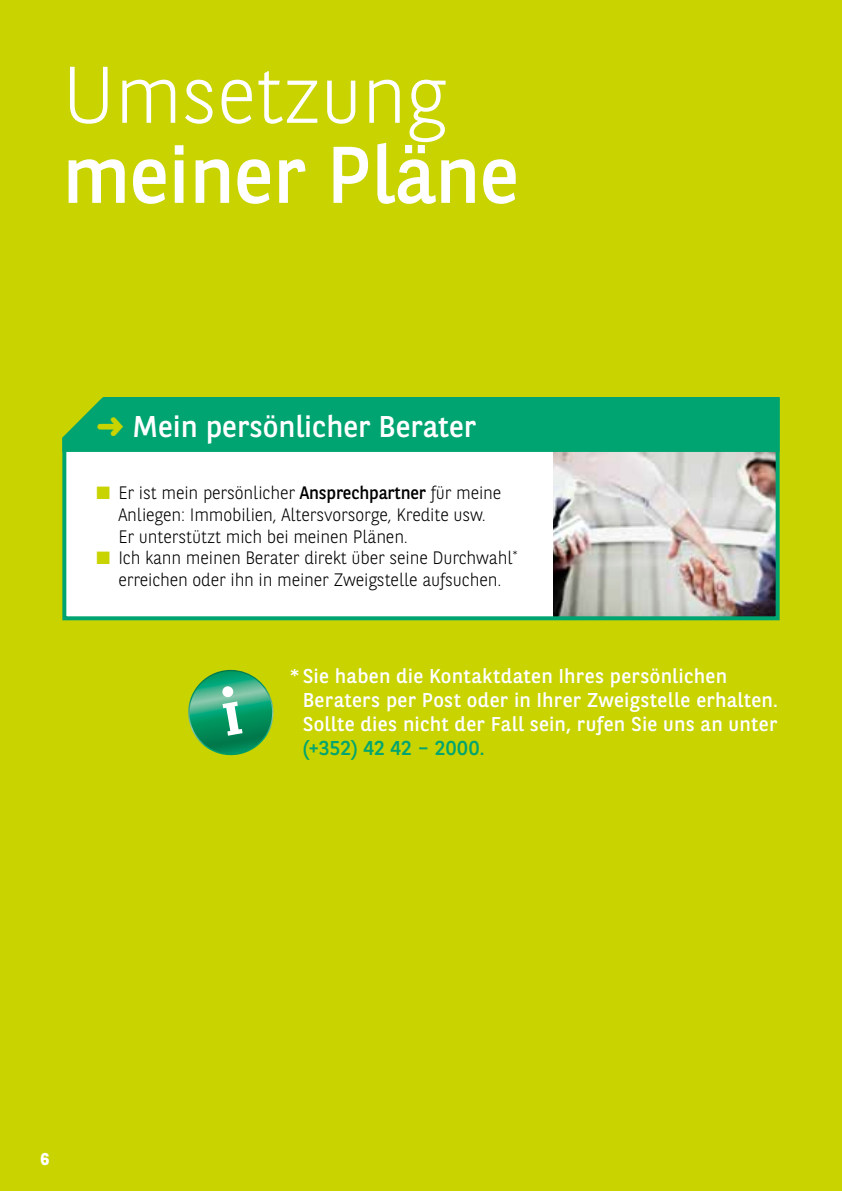
<style>
.page{position:relative;width:842px;height:1191px;background:#c8d300}
.page>*{position:absolute;margin:0;border:0;box-sizing:border-box;transform-origin:0 0}
.t1{font:80px "BNPP Sans";letter-spacing:-.005em;color:#fff}
.t2{font:300 80px "BNPP Sans";letter-spacing:-.005em;color:#fff}
.t3{font:30px "BNPP Sans";color:#fff}
.t4{font:20px/24px "BNPP Sans";letter-spacing:.015em;color:#fff}
.t5{font:20px "BNPP Sans";letter-spacing:.01em;color:#00a470}
.t6{font:300 18px/21.6px "BNPP Sans";letter-spacing:-.01em;color:#000}
.t7{font:700 17px "BNPP Sans";color:#fff}
.s1{color:#c8d300}
.s2{font-weight:400}
</style>
<div class="page">
<svg style="left:188px;top:670px;width:86px;height:86px"></svg>
<div style="left:222px;top:686px;width:12px;height:11px;background:#fff;border-radius:5px"></div>
<svg style="left:62px;top:397px;width:718px;height:224px;background:#e3e8e4"></svg>
<div style="left:62px;top:398px;width:718px;height:54px;background:#00a470"></div>
<h1 class="t2" style="left:62px;top:40px;width:385px">Umsetzung</h1>
<h1 class="t1" style="left:62px;top:120px;width:458px">meiner Pläne</h1>
<h2 class="t3" style="left:96px;top:406px;width:381px"><span class="s1">➜</span> Mein persönlicher Berater</h2>
<p class="t6" style="left:118px;top:481px;width:384px;text-indent:-22px"><span class="s1">■</span> Er ist mein persönlicher <span class="s2">Ansprechpartner</span> für meine<br>Anliegen: Immobilien, Altersvorsorge, Kredite usw.<br>Er unterstützt mich bei meinen Plänen.</p>
<p class="t6" style="left:96px;top:546px;width:423px;text-align:center"><span class="s1">■</span> Ich kann meinen Berater direkt über seine Durchwahl<sup>* </sup>erreichen oder ihn in meiner Zweigstelle aufsuchen.</p>
<p class="t4" style="left:303px;top:663px;width:477px;text-indent:-13px">* Sie haben die Kontaktdaten Ihres persönlichen<br>Beraters per Post oder in Ihrer Zweigstelle erhalten.<br>Sollte dies nicht der Fall sein, rufen Sie uns an unter</p>
<p class="t5" style="left:303px;top:734px;width:183px">(+352) 42 42 – 2000.</p>
<p class="t7" style="left:40px;top:1147px;width:10px">6</p>
</div>
